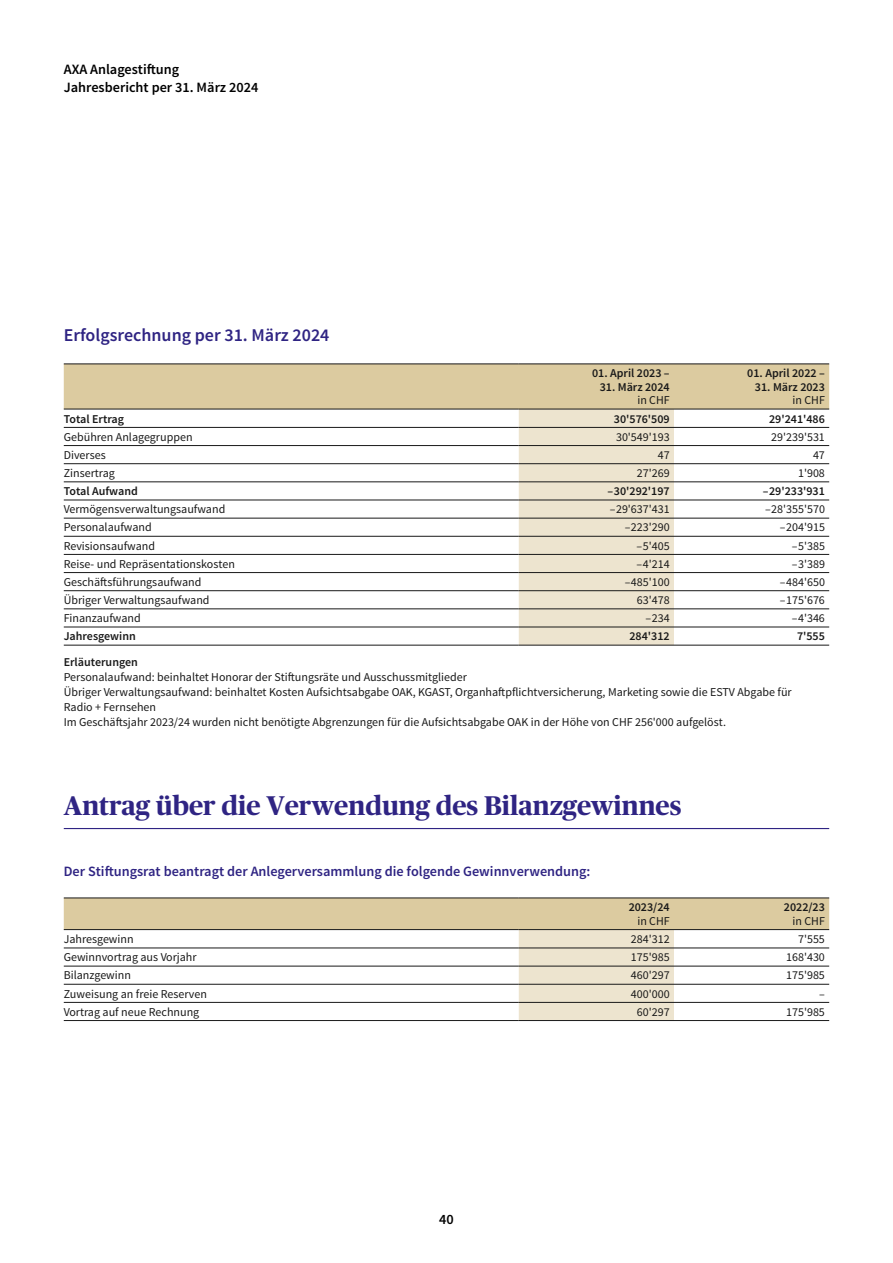
<style>
.page{position:relative;width:893px;height:1263px;background:#fff}
.page>*{position:absolute;margin:0;border:0;box-sizing:border-box;transform-origin:0 0}
.t1{font:700 27px "Publico Headline";color:#2f2483}
.t2{font:600 18px "Source Sans Pro";color:#2f2483}
.t3{font:600 14.25px "Source Sans Pro";color:#2f2483}
.t4{font:600 14.25px/18px "Source Sans Pro";color:#000}
.t5{font:12px/15px "Source Sans Pro";color:#191919}
.t6{font:600 12px "Source Sans Pro";color:#191919}
</style>
<div class="page">
<svg style="left:64px;top:364px;width:765px;height:281px"></svg>
<hr style="left:519px;top:427px;width:155px;height:1px;background:#191919">
<hr style="left:674px;top:427px;width:155px;height:1px;background:#191919">
<hr style="left:519px;top:445px;width:155px;height:1px;background:#191919">
<hr style="left:674px;top:445px;width:155px;height:1px;background:#191919">
<hr style="left:519px;top:463px;width:155px;height:1px;background:#191919">
<hr style="left:674px;top:463px;width:155px;height:1px;background:#191919">
<hr style="left:519px;top:482px;width:155px;height:1px;background:#191919">
<hr style="left:674px;top:482px;width:155px;height:1px;background:#191919">
<hr style="left:519px;top:500px;width:155px;height:1px;background:#191919">
<hr style="left:674px;top:500px;width:155px;height:1px;background:#191919">
<hr style="left:519px;top:518px;width:155px;height:1px;background:#191919">
<hr style="left:674px;top:518px;width:155px;height:1px;background:#191919">
<hr style="left:519px;top:536px;width:155px;height:1px;background:#191919">
<hr style="left:674px;top:536px;width:155px;height:1px;background:#191919">
<hr style="left:519px;top:554px;width:155px;height:1px;background:#191919">
<hr style="left:674px;top:554px;width:155px;height:1px;background:#191919">
<hr style="left:519px;top:572px;width:155px;height:1px;background:#191919">
<hr style="left:674px;top:572px;width:155px;height:1px;background:#191919">
<hr style="left:519px;top:590px;width:155px;height:1px;background:#191919">
<hr style="left:674px;top:590px;width:155px;height:1px;background:#191919">
<hr style="left:519px;top:609px;width:155px;height:1px;background:#191919">
<hr style="left:674px;top:609px;width:155px;height:1px;background:#191919">
<hr style="left:519px;top:627px;width:155px;height:1px;background:#191919">
<hr style="left:674px;top:627px;width:155px;height:1px;background:#191919">
<hr style="left:519px;top:645px;width:155px;height:1px;background:#191919">
<hr style="left:674px;top:645px;width:155px;height:1px;background:#191919">
<hr style="left:64px;top:363px;width:455px;height:1px;background:#191919">
<hr style="left:519px;top:363px;width:155px;height:1px;background:#191919">
<hr style="left:674px;top:363px;width:155px;height:1px;background:#191919">
<hr style="left:64px;top:409px;width:455px;height:1px;background:#191919">
<hr style="left:519px;top:409px;width:155px;height:1px;background:#191919">
<hr style="left:674px;top:409px;width:155px;height:1px;background:#191919">
<hr style="left:64px;top:427px;width:455px;height:1px;background:#191919">
<hr style="left:64px;top:445px;width:455px;height:1px;background:#191919">
<hr style="left:64px;top:463px;width:455px;height:1px;background:#191919">
<hr style="left:64px;top:482px;width:455px;height:1px;background:#191919">
<hr style="left:64px;top:500px;width:455px;height:1px;background:#191919">
<hr style="left:64px;top:518px;width:455px;height:1px;background:#191919">
<hr style="left:64px;top:536px;width:455px;height:1px;background:#191919">
<hr style="left:64px;top:554px;width:455px;height:1px;background:#191919">
<hr style="left:64px;top:572px;width:455px;height:1px;background:#191919">
<hr style="left:64px;top:590px;width:455px;height:1px;background:#191919">
<hr style="left:64px;top:609px;width:455px;height:1px;background:#191919">
<hr style="left:64px;top:627px;width:455px;height:1px;background:#191919">
<hr style="left:64px;top:645px;width:455px;height:1px;background:#191919">
<svg style="left:64px;top:898px;width:765px;height:122px"></svg>
<hr style="left:64px;top:948px;width:455px;height:1px;background:#191919">
<hr style="left:519px;top:948px;width:155px;height:1px;background:#191919">
<hr style="left:674px;top:948px;width:155px;height:1px;background:#191919">
<hr style="left:519px;top:966px;width:155px;height:1px;background:#191919">
<hr style="left:674px;top:966px;width:155px;height:1px;background:#191919">
<hr style="left:519px;top:984px;width:155px;height:1px;background:#191919">
<hr style="left:674px;top:984px;width:155px;height:1px;background:#191919">
<hr style="left:519px;top:1002px;width:155px;height:1px;background:#191919">
<hr style="left:674px;top:1002px;width:155px;height:1px;background:#191919">
<hr style="left:519px;top:1020px;width:155px;height:1px;background:#191919">
<hr style="left:674px;top:1020px;width:155px;height:1px;background:#191919">
<hr style="left:64px;top:897px;width:455px;height:1px;background:#191919">
<hr style="left:519px;top:897px;width:155px;height:1px;background:#191919">
<hr style="left:674px;top:897px;width:155px;height:1px;background:#191919">
<hr style="left:64px;top:929px;width:455px;height:1px;background:#191919">
<hr style="left:519px;top:929px;width:155px;height:1px;background:#191919">
<hr style="left:674px;top:929px;width:155px;height:1px;background:#191919">
<hr style="left:64px;top:966px;width:455px;height:1px;background:#191919">
<hr style="left:64px;top:984px;width:455px;height:1px;background:#191919">
<hr style="left:64px;top:1002px;width:455px;height:1px;background:#191919">
<hr style="left:64px;top:1020px;width:455px;height:1px;background:#191919">
<hr style="left:64px;top:828px;width:765px;height:1px;background:#2f2483">
<p class="t4" style="left:64px;top:61px;width:196px">AXA Anlagestiftung<br>Jahresbericht per 31. März 2024</p>
<h2 class="t2" style="left:64px;top:324px;width:267px">Erfolgsrechnung per 31. März 2024</h2>
<p class="t6" style="left:592px;top:366px;width:79px">01. April 2023 –</p>
<p class="t6" style="left:600px;top:379px;width:72px">31. März 2024</p>
<p class="t5" style="left:637px;top:393px;width:34px">in CHF</p>
<p class="t6" style="left:747px;top:366px;width:79px">01. April 2022 –</p>
<p class="t6" style="left:755px;top:379px;width:72px">31. März 2023</p>
<p class="t5" style="left:793px;top:393px;width:34px">in CHF</p>
<p class="t6" style="left:64px;top:411px;width:62px">Total Ertrag</p>
<p class="t6" style="left:614px;top:411px;width:57px">30'576'509</p>
<p class="t6" style="left:769px;top:411px;width:57px">29'241'486</p>
<p class="t5" style="left:64px;top:429px;width:130px">Gebühren Anlagegruppen</p>
<p class="t5" style="left:616px;top:429px;width:55px">30'549'193</p>
<p class="t5" style="left:771px;top:429px;width:55px">29'239'531</p>
<p class="t5" style="left:64px;top:447px;width:43px">Diverses</p>
<p class="t5" style="left:658px;top:447px;width:13px">47</p>
<p class="t5" style="left:813px;top:447px;width:13px">47</p>
<p class="t5" style="left:64px;top:466px;width:53px">Zinsertrag</p>
<p class="t5" style="left:637px;top:466px;width:34px">27'269</p>
<p class="t5" style="left:798px;top:466px;width:28px">1'908</p>
<p class="t6" style="left:64px;top:483px;width:76px">Total Aufwand</p>
<p class="t6" style="left:608px;top:483px;width:64px">–30'292'197</p>
<p class="t6" style="left:763px;top:483px;width:64px">–29'233'931</p>
<p class="t5" style="left:64px;top:502px;width:163px">Vermögensverwaltungsaufwand</p>
<p class="t5" style="left:610px;top:502px;width:61px">–29'637'431</p>
<p class="t5" style="left:765px;top:502px;width:61px">–28'355'570</p>
<p class="t5" style="left:64px;top:520px;width:89px">Personalaufwand</p>
<p class="t5" style="left:625px;top:520px;width:47px">–223'290</p>
<p class="t5" style="left:780px;top:520px;width:47px">–204'915</p>
<p class="t5" style="left:64px;top:538px;width:93px">Revisionsaufwand</p>
<p class="t5" style="left:637px;top:538px;width:35px">–5'405</p>
<p class="t5" style="left:792px;top:538px;width:35px">–5'385</p>
<p class="t5" style="left:64px;top:556px;width:173px">Reise- und Repräsentationskosten</p>
<p class="t5" style="left:637px;top:556px;width:35px">–4'214</p>
<p class="t5" style="left:792px;top:556px;width:35px">–3'389</p>
<p class="t5" style="left:64px;top:574px;width:139px">Geschäftsführungsaufwand</p>
<p class="t5" style="left:625px;top:574px;width:47px">–485'100</p>
<p class="t5" style="left:780px;top:574px;width:47px">–484'650</p>
<p class="t5" style="left:64px;top:593px;width:147px">Übriger Verwaltungsaufwand</p>
<p class="t5" style="left:637px;top:593px;width:34px">63'478</p>
<p class="t5" style="left:780px;top:593px;width:47px">–175'676</p>
<p class="t5" style="left:64px;top:611px;width:79px">Finanzaufwand</p>
<p class="t5" style="left:646px;top:611px;width:26px">–234</p>
<p class="t5" style="left:792px;top:611px;width:35px">–4'346</p>
<p class="t6" style="left:64px;top:629px;width:74px">Jahresgewinn</p>
<p class="t6" style="left:629px;top:629px;width:42px">284'312</p>
<p class="t6" style="left:797px;top:629px;width:29px">7'555</p>
<p class="t6" style="left:64px;top:655px;width:76px">Erläuterungen</p>
<p class="t5" style="left:64px;top:670px;width:729px">Personalaufwand: beinhaltet Honorar der Stiftungsräte und Ausschussmitglieder<br>Übriger Verwaltungsaufwand: beinhaltet Kosten Aufsichtsabgabe OAK, KGAST, Organhaftpflichtversicherung, Marketing sowie die ESTV Abgabe für Radio + Fernsehen<br>Im Geschäftsjahr 2023/24 wurden nicht benötigte Abgrenzungen für die Aufsichtsabgabe OAK in der Höhe von CHF 256'000 aufgelöst.</p>
<h1 class="t1" style="left:64px;top:786px;width:619px">Antrag über die Verwendung des Bilanzgewinnes</h1>
<p class="t3" style="left:64px;top:862px;width:528px">Der Stiftungsrat beantragt der Anlegerversammlung die folgende Gewinnverwendung:</p>
<p class="t6" style="left:629px;top:900px;width:43px">2023/24</p>
<p class="t5" style="left:637px;top:913px;width:34px">in CHF</p>
<p class="t6" style="left:784px;top:900px;width:43px">2022/23</p>
<p class="t5" style="left:793px;top:913px;width:34px">in CHF</p>
<p class="t5" style="left:64px;top:932px;width:71px">Jahresgewinn</p>
<p class="t5" style="left:631px;top:932px;width:40px">284'312</p>
<p class="t5" style="left:798px;top:932px;width:28px">7'555</p>
<p class="t5" style="left:64px;top:950px;width:134px">Gewinnvortrag aus Vorjahr</p>
<p class="t5" style="left:631px;top:950px;width:40px">175'985</p>
<p class="t5" style="left:786px;top:950px;width:40px">168'430</p>
<p class="t5" style="left:64px;top:968px;width:69px">Bilanzgewinn</p>
<p class="t5" style="left:631px;top:968px;width:40px">460'297</p>
<p class="t5" style="left:786px;top:968px;width:40px">175'985</p>
<p class="t5" style="left:64px;top:986px;width:145px">Zuweisung an freie Reserven</p>
<p class="t5" style="left:631px;top:986px;width:40px">400'000</p>
<p class="t5" style="left:819px;top:986px;width:7px">–</p>
<p class="t5" style="left:64px;top:1004px;width:137px">Vortrag auf neue Rechnung</p>
<p class="t5" style="left:637px;top:1004px;width:34px">60'297</p>
<p class="t5" style="left:786px;top:1004px;width:40px">175'985</p>
<p class="t4" style="left:439px;top:1211px;width:16px">40</p>
</div>
